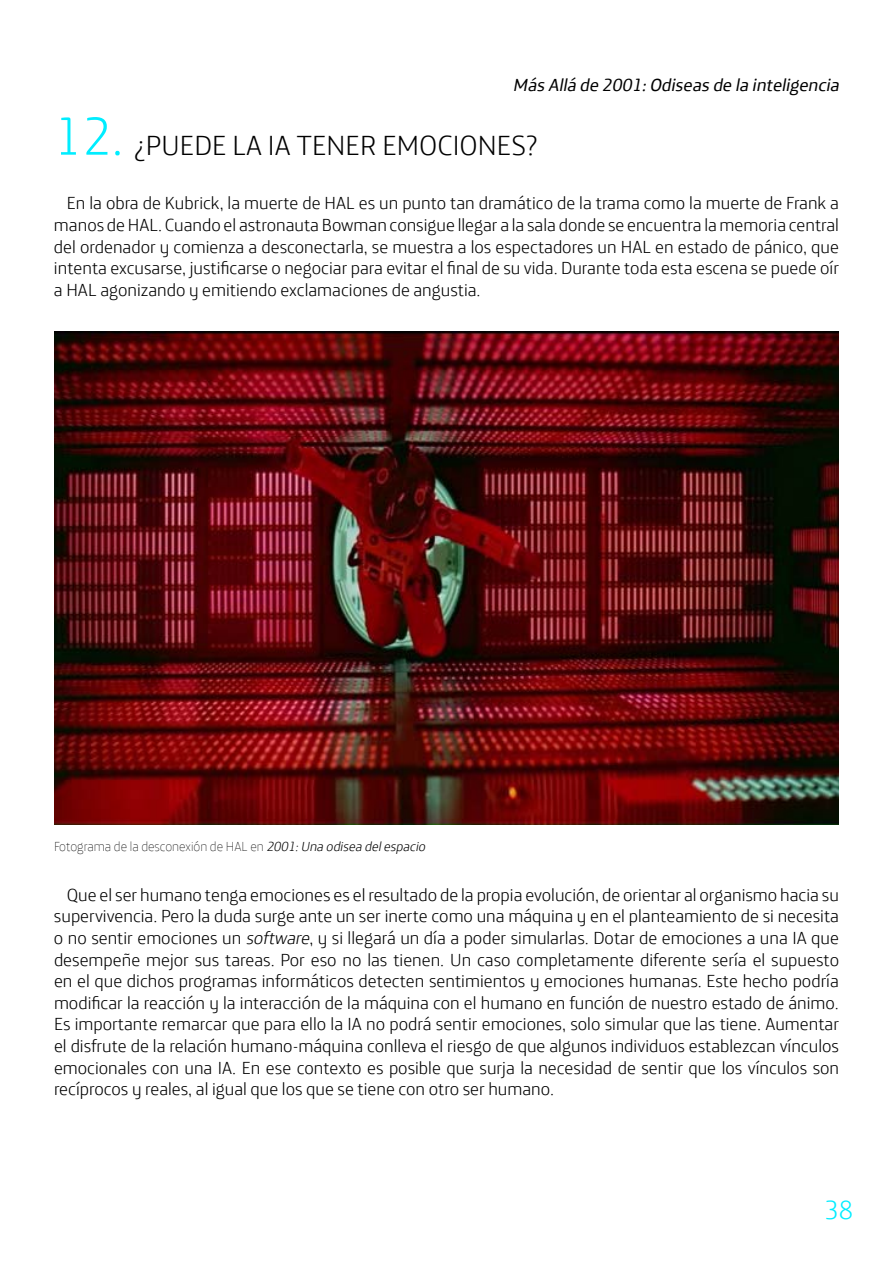
<style>
.page{position:relative;width:893px;height:1263px;background:#fff}
.page>*{position:absolute;margin:0;border:0;box-sizing:border-box;transform-origin:0 0}
.t1{font:300 28.5px "Telefonica";color:#000}
.t2{font:300 27px "Telefonica";color:#00edff}
.t3{font:300 18px/21.6px "Telefonica";color:#000;text-align:justify}
.t4{font:italic 18px "Telefonica";color:#000}
.t5{font:200 13.5px "Telefonica";color:#000}
.s1{font-size:54px;color:#00edff}
.s2{font-weight:300;font-style:italic}
.s3{font-style:italic}
</style>
<div class="page">
<img style="left:54px;top:332px;width:785px;height:493px">
<p class="t4" style="left:513px;top:69px;width:332px">MásAllá de 2001:Odiseasde la inteligencia</p>
<h1 class="t1" style="left:54px;top:120px;width:485px"><span class="s1">12.</span> ¿PUEDE LA IA TENER EMOCIONES?</h1>
<p class="t3" style="left:54px;top:190px;width:787px;text-indent:13px">En la obra de Kubrick, la muerte de HAL es un punto tan dramático de la trama como la muerte de Frank a manos de HAL. Cuando el astronauta Bowman consigue llegar a la sala donde se encuentra la memoria central del ordenador y comienza a desconectarla, se muestra a los espectadores un HAL en estado de pánico, que intenta excusarse, justificarse o negociar para evitar el final de su vida. Durante toda esta escena se puede oír a HAL agonizando y emitiendo exclamaciones de angustia.</p>
<p class="t5" style="left:54px;top:835px;width:376px">Fotograma de la desconexión de HAL en <span class="s2">2001:Una odisea delespacio</span></p>
<p class="t3" style="left:54px;top:881px;width:787px;text-indent:13px">Que el ser humano tenga emociones es el resultado de la propia evolución, de orientar al organismo hacia su supervivencia. Pero la duda surge ante un ser inerte como una máquina y en el planteamiento de si necesita o no sentir emociones un <span class="s3">software</span>, y si llegará un día a poder simularlas. Dotar de emociones a una IA que desempeñe mejor sus tareas. Por eso no las tienen. Un caso completamente diferente sería el supuesto en el que dichos programas informáticos detecten sentimientos y emociones humanas. Este hecho podría modificar la reacción y la interacción de la máquina con el humano en función de nuestro estado de ánimo.<br>Es importante remarcar que para ello la IA no podrá sentir emociones, solo simular que las tiene. Aumentar el disfrute de la relación humano-máquina conlleva el riesgo de que algunos individuos establezcan vínculos emocionales con una IA. En ese contexto es posible que surja la necesidad de sentir que los vínculos son recíprocos y reales, al igual que los que se tiene con otro ser humano.</p>
<h2 class="t2" style="left:825px;top:1186px;width:30px">38</h2>
</div>
